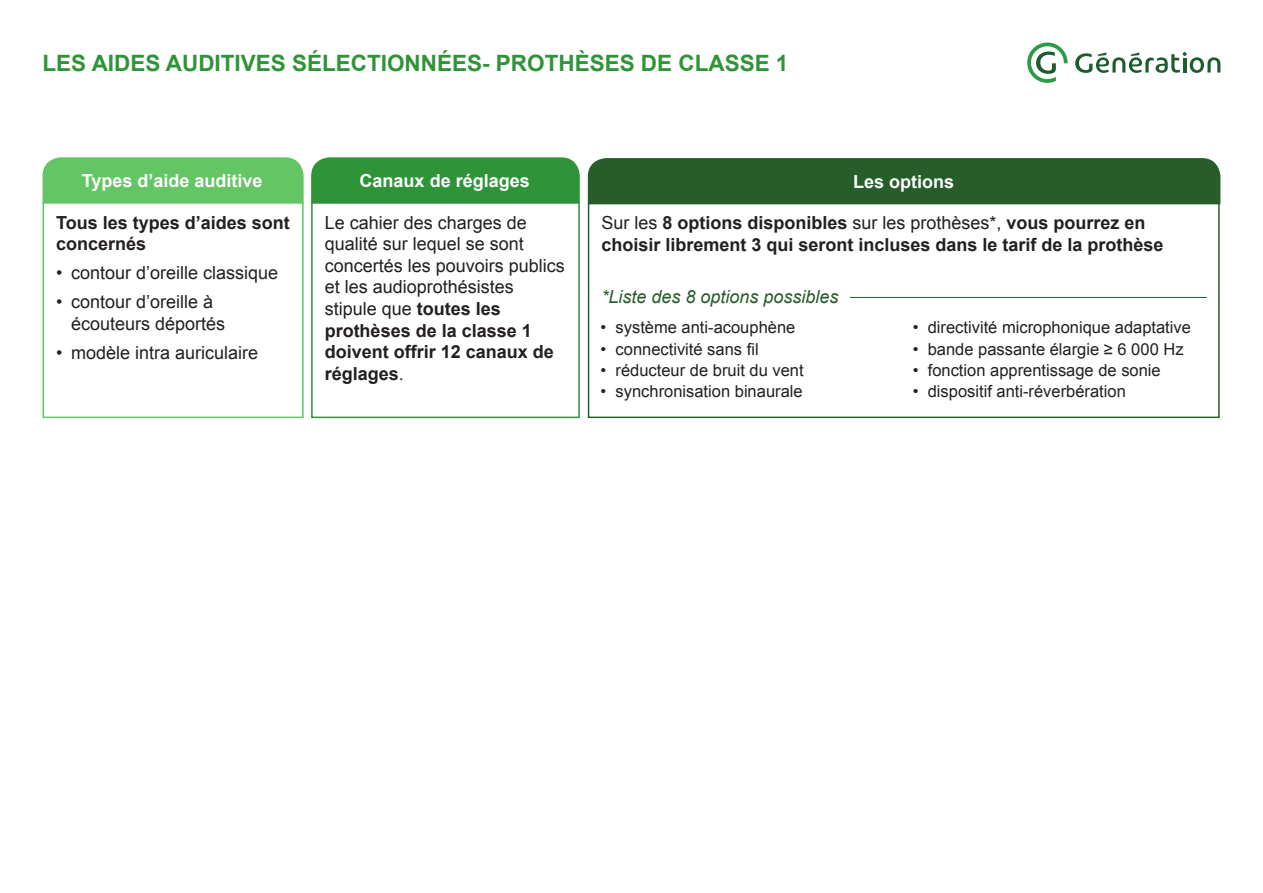
<style>
.page{position:relative;width:1263px;height:893px;background:#fff}
.page>*{position:absolute;margin:0;border:0;box-sizing:border-box;transform-origin:0 0}
.t1{font:700 22.5px "Arial";color:#2e9437}
.t2{font:18px/21.6px "Arial";color:#231f20}
.t3{font:700 18px/21.6px "Arial";color:#231f20}
.t4{font:700 18px "Arial";color:#fff}
.t5{font:italic 18px "Arial";color:#265d2a}
.t6{font:16.5px "Arial";color:#231f20}
.s1{font-weight:700}
.s2{font-weight:400}
</style>
<div class="page">
<svg style="left:1027px;top:43px;width:40px;height:40px"></svg>
<svg style="left:1075px;top:52px;width:145px;height:21px"></svg>
<div style="left:42px;top:157px;width:262px;height:47px;background:#64c564"></div>
<div style="left:43px;top:202px;width:261px;height:216px;border:2px solid #64c564"></div>
<div style="left:311px;top:157px;width:269px;height:45px;background:#2e9437"></div>
<div style="left:311px;top:202px;width:269px;height:216px;border:2px solid #2e9437"></div>
<div style="left:587px;top:158px;width:634px;height:47px;background:#265d2a"></div>
<div style="left:588px;top:203px;width:632px;height:215px;border:2px solid #265d2a"></div>
<hr style="left:850px;top:297px;width:357px;height:1px;background:#265d2a">
<p class="t1" style="left:43px;top:48px;width:747px">LES AIDES AUDITIVES SÉLECTIONNÉES- PROTHÈSES DE CLASSE 1</p>
<p class="t4" style="left:82px;top:169px;width:182px">Types d’aide auditive</p>
<p class="t3" style="left:56px;top:212px;width:235px">Tous les types d’aides sont concernés</p>
<p class="t2" style="left:56px;top:262px;width:224px">• contour d’oreille classique</p>
<p class="t2" style="left:71px;top:291px;width:156px;text-indent:-15px">• contour d’oreille à écouteurs déportés</p>
<p class="t2" style="left:56px;top:342px;width:204px">• modèle intra auriculaire</p>
<p class="t4" style="left:360px;top:169px;width:172px">Canaux de réglages</p>
<p class="t2" style="left:325px;top:212px;width:242px">Le cahier des charges de qualité sur lequel se sont concertés les pouvoirs publics et les audioprothésistes stipule que <span class="s1">toutes les prothèses de la classe 1 doivent offrir 12 canaux de réglages</span>.</p>
<p class="t4" style="left:853px;top:169px;width:103px">Les options</p>
<p class="t3" style="left:601px;top:213px;width:564px"><span class="s2">Sur les</span> 8 options disponibles <span class="s2">sur les prothèses*,</span> vous pourrez en choisir librement 3 qui seront incluses dans le tarif de la prothèse</p>
<p class="t5" style="left:601px;top:285px;width:239px">*Liste des 8 options possibles</p>
<p class="t6" style="left:601px;top:317px;width:196px">• système anti-acouphène</p>
<p class="t6" style="left:601px;top:338px;width:160px">• connectivité sans fil</p>
<p class="t6" style="left:601px;top:359px;width:205px">• réducteur de bruit du vent</p>
<p class="t6" style="left:601px;top:381px;width:204px">• synchronisation binaurale</p>
<p class="t6" style="left:913px;top:317px;width:280px">• directivité microphonique adaptative</p>
<p class="t6" style="left:913px;top:338px;width:272px">• bande passante élargie ≥ 6 000 Hz</p>
<p class="t6" style="left:913px;top:359px;width:249px">• fonction apprentissage de sonie</p>
<p class="t6" style="left:913px;top:381px;width:215px">• dispositif anti-réverbération</p>
</div>
